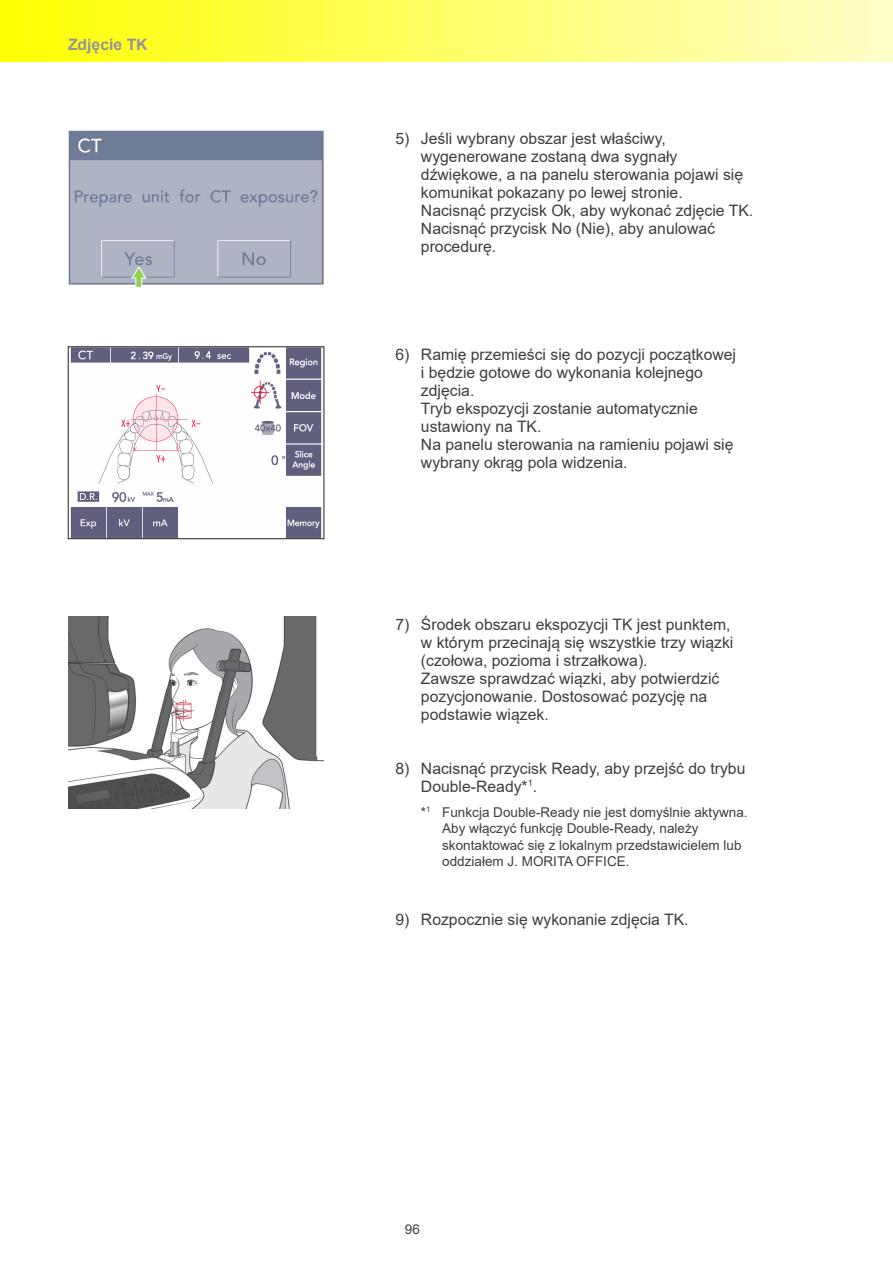
<style>
.page{position:relative;width:893px;height:1263px;background:#fff}
.page>*{position:absolute;margin:0;border:0;box-sizing:border-box;transform-origin:0 0}
.t1{font:15.75px/18px "Arial";color:#3e3e3f}
.t2{font:700 15.75px "Arial";color:#939598}
.t3{font:13.5px/16.5px "Arial";color:#3e3e3f}
</style>
<div class="page">
<div style="left:0;top:0;width:893px;height:62px;background:linear-gradient(to right,#ffff02,#ffffcb)"></div>
<hr style="left:892px;top:0;width:1px;height:62px;background:#ffffca">
<img style="left:68px;top:131px;width:255px;height:153px">
<svg style="left:131px;top:266px;width:16px;height:21px"></svg>
<img style="left:70px;top:349px;width:252px;height:188px">
<img style="left:68px;top:617px;width:255px;height:191px">
<p class="t2" style="left:68px;top:33px;width:81px">Zdjęcie TK</p>
<p class="t1" style="left:421px;top:129px;width:334px;text-indent:-26px">5) Jeśli wybrany obszar jest właściwy, wygenerowane zostaną dwa sygnały dźwiękowe, a na panelu sterowania pojawi się komunikat pokazany po lewej stronie.<br>Nacisnąć przycisk Ok, aby wykonać zdjęcie TK.<br>Nacisnąć przycisk No (Nie), aby anulować procedurę.</p>
<p class="t1" style="left:421px;top:345px;width:317px;text-indent:-26px">6) Ramię przemieści się do pozycji początkowej i będzie gotowe do wykonania kolejnego zdjęcia.<br>Tryb ekspozycji zostanie automatycznie ustawiony na TK.<br>Na panelu sterowania na ramieniu pojawi się wybrany okrąg pola widzenia.</p>
<p class="t1" style="left:421px;top:615px;width:314px;text-indent:-26px">7) Środek obszaru ekspozycji TK jest punktem, w którym przecinają się wszystkie trzy wiązki (czołowa, pozioma i strzałkowa).<br>Zawsze sprawdzać wiązki, aby potwierdzić pozycjonowanie. Dostosować pozycję na podstawie wiązek.</p>
<p class="t1" style="left:421px;top:759px;width:326px;text-indent:-26px">8) Nacisnąć przycisk Ready, aby przejść do trybu<br>Double-Ready*<sup>1</sup>.</p>
<p class="t3" style="left:442px;top:804px;width:307px;text-indent:-21px">*<sup>1</sup> Funkcja Double-Ready nie jest domyślnie aktywna.<br>Aby włączyć funkcję Double-Ready, należy skontaktować się z lokalnym przedstawicielem lub oddziałem J. MORITA OFFICE.</p>
<p class="t1" style="left:395px;top:910px;width:295px">9) Rozpocznie się wykonanie zdjęcia TK.</p>
<p class="t3" style="left:405px;top:1221px;width:17px">96</p>
</div>
